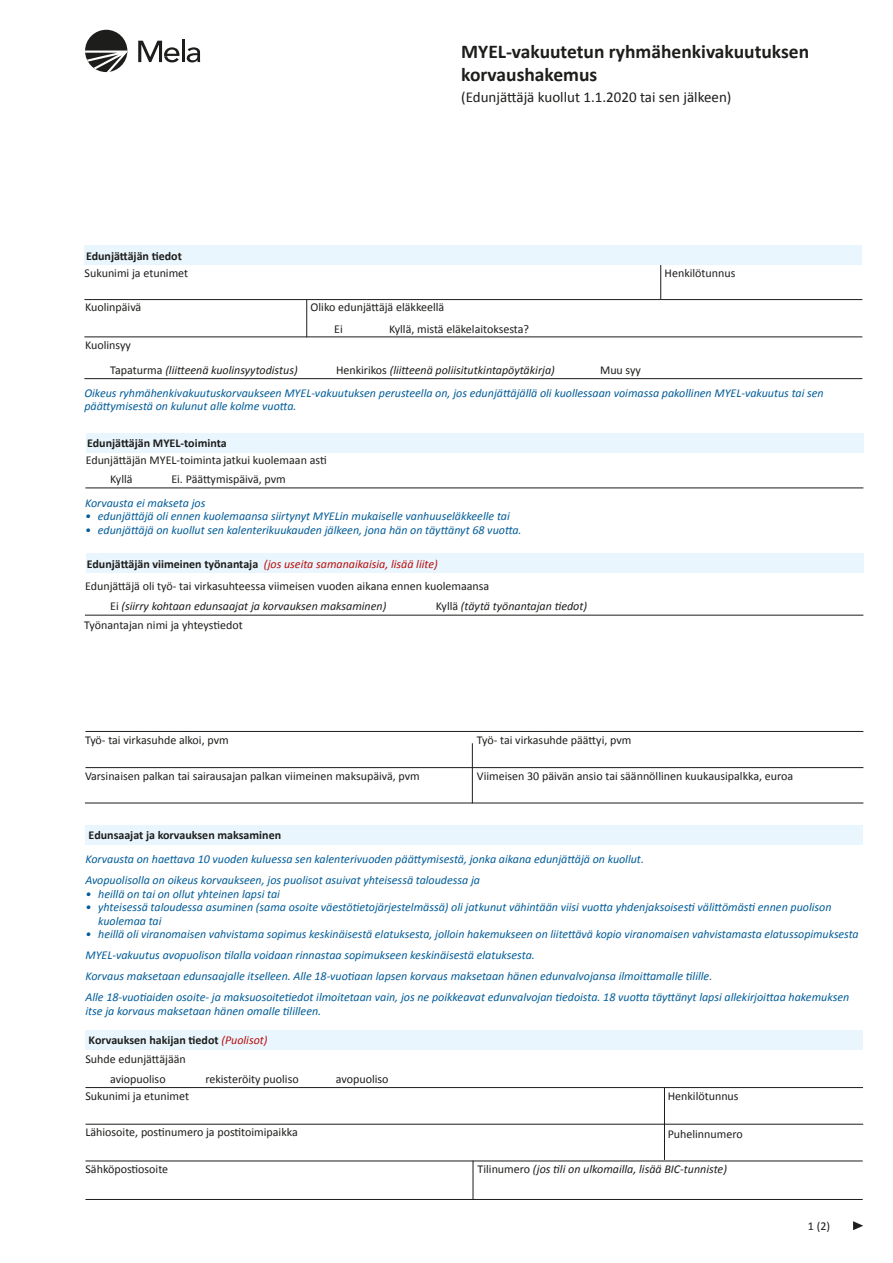
<style>
.page{position:relative;width:893px;height:1263px;background:#fff}
.page>*{position:absolute;margin:0;border:0;box-sizing:border-box;transform-origin:0 0}
.t1{font:700 19.5px/23.4px "Calibri";color:#1d1d1b}
.t2{font:15px "Calibri";color:#1d1d1b}
.LEIPÄ_1{font:italic 12px/13.5px "Calibri";color:#005c98}
.LEIPÄ_1-2{font:12px "Calibri";color:#1d1d1b}
.LEIPÄ_1-3{font:italic 12px "Calibri";color:#1d1d1b}
.H2_väliotsikko{font:700 12px "Calibri";color:#1d1d1b}
.H2_väliotsikko-2{font:italic 12px "Calibri";color:#b70e0c}
.s1{font-style:normal}
.s2{font-weight:700;font-style:normal;color:#1d1d1b}
.s3{font-weight:400;font-style:italic;color:#b70e0c}
</style>
<div class="page">
<hr style="left:660px;top:258px;width:1px;height:41px;background:#1d1d1b">
<div style="left:85px;top:246px;width:777px;height:19px;background:#eaf6fe"></div>
<hr style="left:84px;top:299px;width:778px;height:1px;background:#1d1d1b">
<hr style="left:84px;top:336px;width:778px;height:1px;background:#1d1d1b">
<hr style="left:306px;top:300px;width:1px;height:37px;background:#1d1d1b">
<div style="left:86px;top:433px;width:777px;height:19px;background:#eaf6fe"></div>
<hr style="left:85px;top:487px;width:778px;height:1px;background:#1d1d1b">
<svg style="left:853px;top:1221px;width:10px;height:9px"></svg>
<div style="left:86px;top:553px;width:777px;height:20px;background:#eaf6fe"></div>
<hr style="left:85px;top:731px;width:778px;height:1px;background:#1d1d1b">
<hr style="left:85px;top:767px;width:778px;height:1px;background:#1d1d1b">
<hr style="left:85px;top:803px;width:778px;height:1px;background:#1d1d1b">
<hr style="left:84px;top:378px;width:778px;height:1px;background:#1d1d1b">
<hr style="left:85px;top:615px;width:778px;height:1px;background:#1d1d1b">
<hr style="left:472px;top:743px;width:1px;height:60px;background:#1d1d1b">
<hr style="left:664px;top:1088px;width:1px;height:72px;background:#1d1d1b">
<div style="left:85px;top:1030px;width:778px;height:19px;background:#eaf6fe"></div>
<hr style="left:85px;top:1124px;width:778px;height:1px;background:#1d1d1b">
<hr style="left:85px;top:1160px;width:778px;height:1px;background:#1d1d1b">
<hr style="left:85px;top:1199px;width:778px;height:1px;background:#1d1d1b">
<hr style="left:85px;top:1087px;width:778px;height:1px;background:#1d1d1b">
<div style="left:85px;top:825px;width:778px;height:19px;background:#eaf6fe"></div>
<hr style="left:473px;top:1160px;width:1px;height:39px;background:#1d1d1b">
<svg style="left:138px;top:41px;width:41px;height:21px"></svg>
<hr style="left:182px;top:39px;width:3px;height:23px;background:#1d1d1b">
<svg style="left:187px;top:47px;width:13px;height:15px"></svg>
<div style="left:85px;top:30px;width:42px;height:42px;background:#1d1d1b;border-radius:50%"></div>
<svg style="left:85px;top:51px;width:42px;height:21px"></svg>
<p class="H2_väliotsikko" style="left:86px;top:248px;width:97px">Edunjättäjän tiedot</p>
<h1 class="t1" style="left:461px;top:40px;width:349px">MYEL-vakuutetun ryhmähenkivakuutuksen korvaushakemus</h1>
<p class="t2" style="left:461px;top:88px;width:272px">(Edunjättäjä kuollut 1.1.2020 tai sen jälkeen)</p>
<p class="LEIPÄ_1-2" style="left:85px;top:265px;width:105px">Sukunimi ja etunimet</p>
<p class="LEIPÄ_1-2" style="left:665px;top:265px;width:72px">Henkilötunnus</p>
<p class="LEIPÄ_1-2" style="left:85px;top:299px;width:58px">Kuolinpäivä</p>
<p class="LEIPÄ_1-2" style="left:311px;top:299px;width:135px">Oliko edunjättäjä eläkkeellä</p>
<p class="LEIPÄ_1-2" style="left:85px;top:337px;width:47px">Kuolinsyy</p>
<p class="LEIPÄ_1-2" style="left:334px;top:321px;width:10px">Ei</p>
<p class="LEIPÄ_1-2" style="left:389px;top:321px;width:142px">Kyllä, mistä eläkelaitoksesta?</p>
<p class="LEIPÄ_1-3" style="left:110px;top:362px;width:189px"><span class="s1">Tapaturma</span> (liitteenä kuolinsyytodistus)</p>
<p class="LEIPÄ_1-3" style="left:336px;top:362px;width:220px"><span class="s1">Henkirikos</span> (liitteenä poliisitutkintapöytäkirja)</p>
<p class="LEIPÄ_1-2" style="left:600px;top:363px;width:42px">Muu syy</p>
<p class="LEIPÄ_1" style="left:84px;top:385px;width:741px">Oikeus ryhmähenkivakuutuskorvaukseen MYEL-vakuutuksen perusteella on, jos edunjättäjällä oli kuollessaan voimassa pakollinen MYEL-vakuutus tai sen päättymisestä on kulunut alle kolme vuotta.</p>
<p class="H2_väliotsikko" style="left:87px;top:436px;width:141px">Edunjättäjän MYEL-toiminta</p>
<p class="LEIPÄ_1-2" style="left:86px;top:452px;width:243px">Edunjättäjän MYEL-toiminta jatkui kuolemaan asti</p>
<p class="LEIPÄ_1-2" style="left:110px;top:472px;width:24px">Kyllä</p>
<p class="LEIPÄ_1-2" style="left:171px;top:472px;width:116px">Ei. Päättymispäivä, pvm</p>
<p class="LEIPÄ_1" style="left:85px;top:495px;width:122px">Korvausta ei makseta jos</p>
<p class="LEIPÄ_1" style="left:85px;top:509px;width:426px">• edunjättäjä oli ennen kuolemaansa siirtynyt MYELin mukaiselle vanhuuseläkkeelle tai</p>
<p class="LEIPÄ_1" style="left:85px;top:522px;width:438px">• edunjättäjä on kuollut sen kalenterikuukauden jälkeen, jona hän on täyttänyt 68 vuotta.</p>
<p class="H2_väliotsikko-2" style="left:87px;top:555px;width:353px"><span class="s2">Edunjättäjän viimeinen työnantaja</span> (jos useita samanaikaisia, lisää liite)</p>
<p class="LEIPÄ_1-2" style="left:85px;top:578px;width:406px">Edunjättäjä oli työ- tai virkasuhteessa viimeisen vuoden aikana ennen kuolemaansa</p>
<p class="LEIPÄ_1-3" style="left:110px;top:598px;width:278px"><span class="s1">Ei</span> (siirry kohtaan edunsaajat ja korvauksen maksaminen)</p>
<p class="LEIPÄ_1-2" style="left:84px;top:617px;width:160px">Työnantajan nimi ja yhteystiedot</p>
<p class="LEIPÄ_1-3" style="left:436px;top:598px;width:153px"><span class="s1">Kyllä</span> (täytä työnantajan tiedot)</p>
<p class="LEIPÄ_1-2" style="left:85px;top:733px;width:145px">Työ- tai virkasuhde alkoi, pvm</p>
<p class="LEIPÄ_1-2" style="left:85px;top:768px;width:336px">Varsinaisen palkan tai sairausajan palkan viimeinen maksupäivä, pvm</p>
<p class="H2_väliotsikko" style="left:89px;top:827px;width:194px">Edunsaajat ja korvauksen maksaminen</p>
<p class="LEIPÄ_1-2" style="left:477px;top:733px;width:156px">Työ- tai virkasuhde päättyi, pvm</p>
<p class="LEIPÄ_1-2" style="left:477px;top:768px;width:318px">Viimeisen 30 päivän ansio tai säännöllinen kuukausipalkka, euroa</p>
<p class="LEIPÄ_1" style="left:85px;top:852px;width:560px">Korvausta on haettava 10 vuoden kuluessa sen kalenterivuoden päättymisestä, jonka aikana edunjättäjä on kuollut.</p>
<p class="LEIPÄ_1" style="left:85px;top:873px;width:396px">Avopuolisolla on oikeus korvaukseen, jos puolisot asuivat yhteisessä taloudessa ja</p>
<p class="LEIPÄ_1" style="left:85px;top:886px;width:196px">• heillä on tai on ollut yhteinen lapsi tai</p>
<p class="LEIPÄ_1" style="left:98px;top:900px;width:735px;text-indent:-13px">• yhteisessä taloudessa asuminen (sama osoite väestötietojärjestelmässä) oli jatkunut vähintään viisi vuotta yhdenjaksoisesti välittömästi ennen puolison kuolemaa tai</p>
<p class="LEIPÄ_1" style="left:85px;top:927px;width:775px">• heillä oli viranomaisen vahvistama sopimus keskinäisestä elatuksesta, jolloin hakemukseen on liitettävä kopio viranomaisen vahvistamasta elatussopimuksesta</p>
<p class="LEIPÄ_1" style="left:85px;top:948px;width:451px">MYEL-vakuutus avopuolison tilalla voidaan rinnastaa sopimukseen keskinäisestä elatuksesta.</p>
<p class="LEIPÄ_1" style="left:85px;top:969px;width:628px">Korvaus maksetaan edunsaajalle itselleen. Alle 18-vuotiaan lapsen korvaus maksetaan hänen edunvalvojansa ilmoittamalle tilille.</p>
<p class="LEIPÄ_1" style="left:85px;top:990px;width:765px">Alle 18-vuotiaiden osoite- ja maksuosoitetiedot ilmoitetaan vain, jos ne poikkeavat edunvalvojan tiedoista. 18 vuotta täyttänyt lapsi allekirjoittaa hakemuksen itse ja korvaus maksetaan hänen omalle tililleen.</p>
<p class="H2_väliotsikko" style="left:89px;top:1033px;width:180px">Korvauksen hakijan tiedot <span class="s3">(Puolisot)</span></p>
<p class="LEIPÄ_1-2" style="left:85px;top:1051px;width:102px">Suhde edunjättäjään</p>
<p class="LEIPÄ_1-2" style="left:110px;top:1071px;width:57px">aviopuoliso</p>
<p class="LEIPÄ_1-2" style="left:205px;top:1071px;width:95px">rekisteröity puoliso</p>
<p class="LEIPÄ_1-2" style="left:336px;top:1071px;width:54px">avopuoliso</p>
<p class="LEIPÄ_1-2" style="left:85px;top:1088px;width:105px">Sukunimi ja etunimet</p>
<p class="LEIPÄ_1-2" style="left:668px;top:1088px;width:72px">Henkilötunnus</p>
<p class="LEIPÄ_1-2" style="left:85px;top:1124px;width:214px">Lähiosoite, postinumero ja postitoimipaikka</p>
<p class="LEIPÄ_1-2" style="left:85px;top:1162px;width:84px">Sähköpostiosoite</p>
<p class="LEIPÄ_1-2" style="left:668px;top:1126px;width:77px">Puhelinnumero</p>
<p class="LEIPÄ_1-3" style="left:478px;top:1161px;width:251px"><span class="s1">Tilinumero</span> (jos tili on ulkomailla, lisää BIC-tunniste)</p>
<p class="LEIPÄ_1-2" style="left:808px;top:1218px;width:24px">1 (2)</p>
</div>
